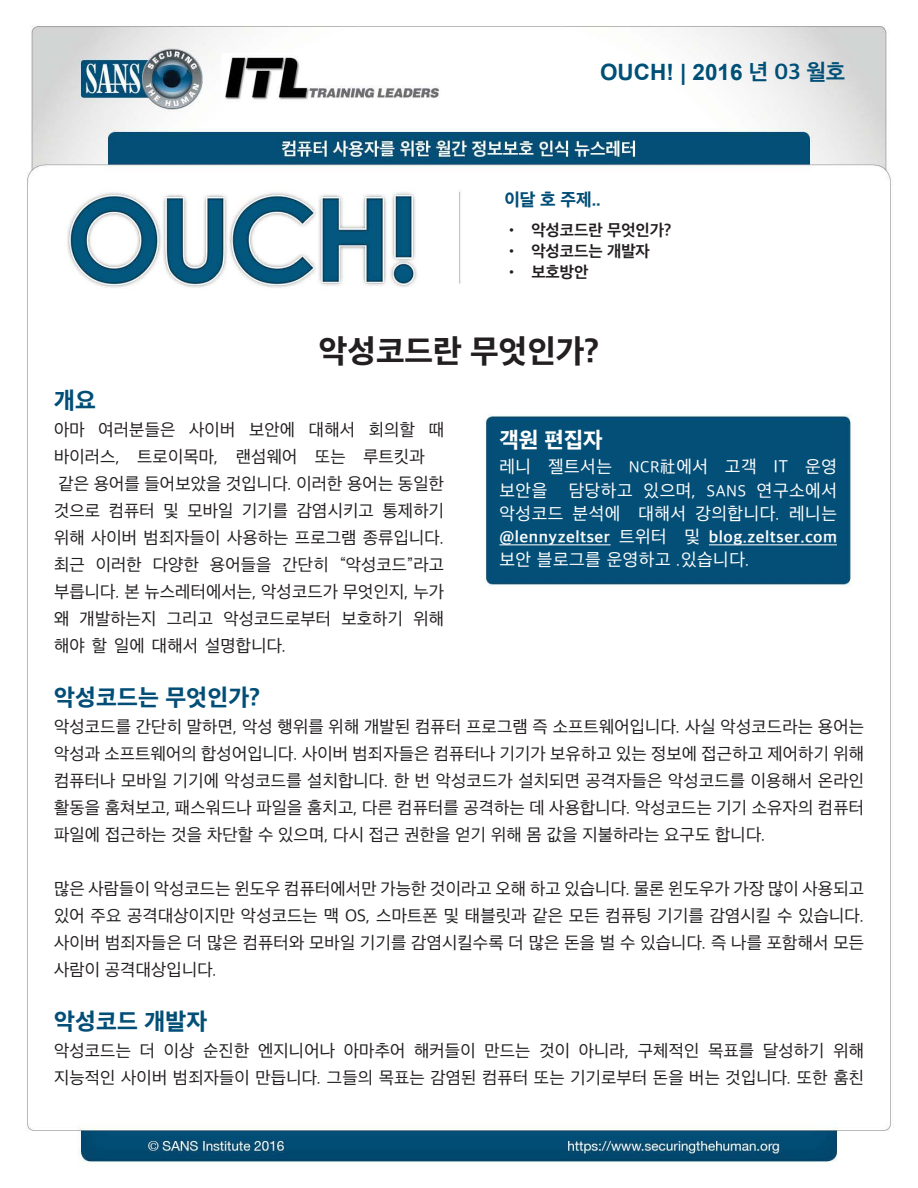
<style>
.page{position:relative;width:918px;height:1188px;background:#fff}
.page>*{position:absolute;margin:0;border:0;box-sizing:border-box;transform-origin:0 0}
.t1{font:800 33px "Apple SD Gothic Neo";color:#231f20}
.MainText{font:800 24px "Apple SD Gothic Neo";letter-spacing:.01em;color:#024e77}
.t2{font:700 22.5px "Arial";color:#004f77}
.MainText-2{font:800 22.5px "Apple SD Gothic Neo";color:#fff}
.Guest_Editor{font:18px "Apple SD Gothic Neo";letter-spacing:.03em;color:#fff}
.t3{font:800 18px "Apple SD Gothic Neo";color:#024e77}
.MainText-3{font:17.7px/27px "Apple SD Gothic Neo";letter-spacing:.01em;color:#231f20}
.Guest_Editor-2{font:700 16.5px "Apple SD Gothic Neo";letter-spacing:.03em;color:#fff}
.t4{font:700 16.5px "Apple SD Gothic Neo";color:#231f20}
.Guest_Editor-3{font:16.5px "Apple SD Gothic Neo";letter-spacing:.03em;color:#fff}
.s1{font-family:"Apple SD Gothic Neo"}
.s2{font-size:18px}
</style>
<div class="page">
<img style="left:26px;top:25px;width:865px;height:1139px">
<hr style="left:500px;top:544px;width:111px;height:1px;background:#fff">
<hr style="left:709px;top:544px;width:128px;height:1px;background:#fff">
<p class="t2" style="left:600px;top:57px;width:247px">OUCH! | 2016 <span class="s1">년 03 월호</span></p>
<p class="t3" style="left:504px;top:191px;width:98px">이달 호 주제..</p>
<p class="t4" style="left:504px;top:223px;width:16px">•</p>
<p class="t4" style="left:531px;top:223px;width:141px">악성코드란 무엇인가?</p>
<p class="t4" style="left:504px;top:244px;width:16px">•</p>
<p class="t4" style="left:531px;top:244px;width:120px">악성코드는 개발자</p>
<p class="t4" style="left:504px;top:265px;width:16px">•</p>
<p class="t4" style="left:531px;top:265px;width:59px">보호방안</p>
<p class="MainText" style="left:54px;top:390px;width:43px">개요</p>
<p class="t1" style="left:319px;top:336px;width:282px">악성코드란 무엇인가?</p>
<p class="MainText-3" style="left:54px;top:418px;width:32px">아마</p>
<p class="MainText-3" style="left:98px;top:418px;width:78px">여러분들은</p>
<p class="MainText-3" style="left:189px;top:418px;width:48px">사이버</p>
<p class="MainText-3" style="left:249px;top:418px;width:48px">보안에</p>
<p class="MainText-3" style="left:309px;top:418px;width:48px">대해서</p>
<p class="MainText-3" style="left:369px;top:418px;width:48px">회의할</p>
<p class="MainText-3" style="left:429px;top:418px;width:17px">때</p>
<p class="MainText-2" style="left:500px;top:430px;width:105px">객원 편집자</p>
<p class="MainText-3" style="left:54px;top:445px;width:67px">바이러스,</p>
<p class="MainText-3" style="left:58px;top:472px;width:387px;text-align:right">같은 용어를 들어보았을 것입니다. 이러한 용어는 동일한 통제하기</p>
<p class="MainText-3" style="left:137px;top:445px;width:83px">트로이목마,</p>
<p class="MainText-3" style="left:236px;top:445px;width:63px">랜섬웨어</p>
<p class="MainText-3" style="left:363px;top:445px;width:63px">루트킷과</p>
<p class="MainText-3" style="left:315px;top:445px;width:32px">또는</p>
<p class="Guest_Editor" style="left:500px;top:459px;width:33px">레니</p>
<p class="Guest_Editor" style="left:548px;top:459px;width:65px">젤트서는</p>
<p class="Guest_Editor-3" style="left:629px;top:460px;width:81px">NCR<span class="s2">社에서</span></p>
<p class="Guest_Editor" style="left:725px;top:459px;width:33px">고객</p>
<p class="Guest_Editor" style="left:805px;top:459px;width:33px">운영</p>
<p class="Guest_Editor" style="left:773px;top:459px;width:16px">IT</p>
<p class="Guest_Editor" style="left:757px;top:482px;width:82px">연구소에서</p>
<p class="Guest_Editor" style="left:499px;top:482px;width:49px">보안을</p>
<p class="Guest_Editor" style="left:569px;top:482px;width:65px">담당하고</p>
<p class="Guest_Editor" style="left:644px;top:482px;width:54px">있으며,</p>
<p class="Guest_Editor-3" style="left:707px;top:484px;width:41px">SANS</p>
<p class="MainText-3" style="left:54px;top:499px;width:48px">것으로</p>
<p class="MainText-3" style="left:54px;top:526px;width:392px">위해 사이버 범죄자들이 사용하는 프로그램 종류입니다.</p>
<p class="MainText-3" style="left:340px;top:553px;width:106px">“악성코드”라고</p>
<p class="MainText-3" style="left:109px;top:499px;width:48px">컴퓨터</p>
<p class="MainText-3" style="left:163px;top:499px;width:17px">및</p>
<p class="MainText-3" style="left:187px;top:499px;width:48px">모바일</p>
<p class="MainText-3" style="left:242px;top:499px;width:48px">기기를</p>
<p class="MainText-3" style="left:297px;top:499px;width:78px">감염시키고</p>
<p class="Guest_Editor" style="left:500px;top:506px;width:65px">악성코드</p>
<p class="Guest_Editor" style="left:573px;top:506px;width:49px">분석에</p>
<p class="Guest_Editor" style="left:638px;top:506px;width:49px">대해서</p>
<p class="Guest_Editor" style="left:695px;top:506px;width:86px">강의합니다.</p>
<p class="Guest_Editor" style="left:789px;top:506px;width:49px">레니는</p>
<p class="Guest_Editor" style="left:619px;top:529px;width:49px">트위터</p>
<p class="Guest_Editor" style="left:684px;top:529px;width:17px">및</p>
<p class="Guest_Editor-2" style="left:500px;top:530px;width:112px">@lennyzeltser</p>
<p class="Guest_Editor" style="left:500px;top:552px;width:252px">보안 블로그를 운영하고 .있습니다.</p>
<p class="Guest_Editor-2" style="left:709px;top:530px;width:130px">blog.zeltser.com</p>
<p class="MainText-3" style="left:54px;top:553px;width:32px">최근</p>
<p class="MainText-3" style="left:54px;top:580px;width:392px">부릅니다 본. 뉴스레터에서는, 악성코드가 무엇인지, 누가</p>
<p class="MainText-3" style="left:413px;top:607px;width:32px">위해</p>
<p class="MainText-3" style="left:96px;top:553px;width:48px">이러한</p>
<p class="MainText-3" style="left:153px;top:553px;width:48px">다양한</p>
<p class="MainText-3" style="left:210px;top:553px;width:63px">용어들을</p>
<p class="MainText-3" style="left:283px;top:553px;width:48px">간단히</p>
<p class="MainText-3" style="left:54px;top:607px;width:234px">왜<br>해야 할 일에 대해서 설명합니다.</p>
<p class="MainText" style="left:54px;top:687px;width:208px">악성코드는 무엇인가?</p>
<p class="MainText-3" style="left:54px;top:715px;width:812px;text-align:justify">악성코드를 간단히 말하면, 악성 행위를 위해 개발된 컴퓨터 프로그램 즉 소프트웨어입니다. 사실 악성코드라는 용어는 악성과 소프트웨어의 합성어입니다. 사이버 범죄자들은 컴퓨터나 기기가 보유하고 있는 정보에 접근하고 제어하기 위해 컴퓨터나 모바일 기기에 악성코드를 설치합니다 한. 번 악성코드가 설치되면 공격자들은 악성코드를 이용해서 온라인 활동을 훔쳐보고, 패스워드나 파일을 훔치고, 다른 컴퓨터를 공격하는 데 사용합니다. 악성코드는 기기 소유자의 컴퓨터 파일에 접근하는 것을 차단할 수 있으며, 다시 접근 권한을 얻기 위해 몸 값을 지불하라는 요구도 합니다.</p>
<p class="MainText-3" style="left:54px;top:877px;width:812px;text-align:justify">많은 사람들이 악성코드는 윈도우 컴퓨터에서만 가능한 것이라고 오해 하고 있습니다. 물론 윈도우가 가장 많이 사용되고 있어 주요 공격대상이지만 악성코드는 맥 OS, 스마트폰 및 태블릿과 같은 모든 컴퓨팅 기기를 감염시킬 수 있습니다. 사이버 범죄자들은 더 많은 컴퓨터와 모바일 기기를 감염시킬수록 더 많은 돈을 벌 수 있습니다 즉. 나를 포함해서 모든 사람이 공격대상입니다.</p>
<p class="MainText" style="left:54px;top:1011px;width:155px">악성코드 개발자</p>
<p class="MainText-3" style="left:833px;top:1039px;width:32px">위해</p>
<p class="MainText-3" style="left:80px;top:607px;width:78px">개발하는지</p>
<p class="MainText-3" style="left:167px;top:607px;width:48px">그리고</p>
<p class="MainText-3" style="left:223px;top:607px;width:109px">악성코드로부터</p>
<p class="MainText-3" style="left:341px;top:607px;width:63px">보호하기</p>
<p class="MainText-3" style="left:54px;top:1039px;width:812px">악성코드는<br>지능적인 사이버 범죄자들이 만듭니다. 그들의 목표는 감염된 컴퓨터 또는 기기로부터 돈을 버는 것입니다. 또한 훔친</p>
<p class="MainText-3" style="left:140px;top:1039px;width:17px">더</p>
<p class="MainText-3" style="left:164px;top:1039px;width:32px">이상</p>
<p class="MainText-3" style="left:203px;top:1039px;width:48px">순진한</p>
<p class="MainText-3" style="left:258px;top:1039px;width:78px">엔지니어나</p>
<p class="MainText-3" style="left:344px;top:1039px;width:63px">아마추어</p>
<p class="MainText-3" style="left:414px;top:1039px;width:63px">해커들이</p>
<p class="MainText-3" style="left:484px;top:1039px;width:48px">만드는</p>
<p class="MainText-3" style="left:539px;top:1039px;width:32px">것이</p>
<p class="MainText-3" style="left:579px;top:1039px;width:52px">아니라,</p>
<p class="MainText-3" style="left:638px;top:1039px;width:63px">구체적인</p>
<p class="MainText-3" style="left:763px;top:1039px;width:63px">달성하기</p>
<p class="MainText-3" style="left:708px;top:1039px;width:48px">목표를</p>
</div>
